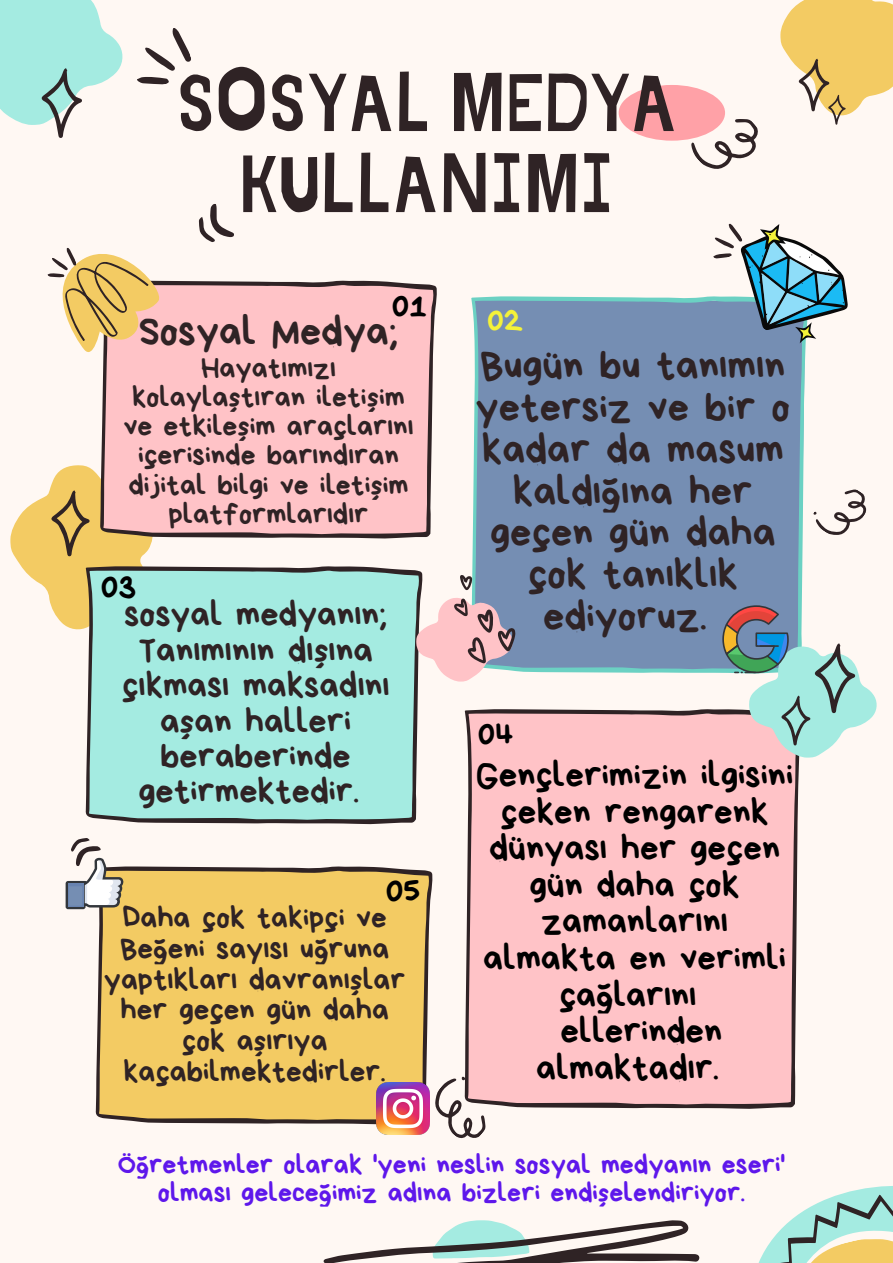
<style>
.page{position:relative;width:893px;height:1263px;background:#fff8f3}
.page>*{position:absolute;margin:0;border:0;box-sizing:border-box;transform-origin:0 0}
.t1{font:81.3px/81px "Jingleberry";color:#2f2325;text-align:center}
.t2{font:42.15px/41.8px "Bryndan Write";color:#2f2325;text-align:center}
.t3{font:41.85px "Bryndan Write";color:#2f2325}
.t4{font:36.75px/36.6px "Bryndan Write";color:#000;text-align:center}
.t5{font:36px/35.5px "Bryndan Write";color:#2f2325;text-align:center}
.t6{font:35.17px "Bryndan Write";color:#000}
.t7{font:35.03px "Bryndan Write";color:#000}
.t8{font:34.72px "Bryndan Write";color:#000}
.t9{font:34.65px "Bryndan Write";color:#000}
.t10{font:33.45px "Bryndan Write";color:#f4f239}
.t11{font:30.97px/30.6px "Bryndan Write";color:#2f2325;text-align:center}
.t12{font:29.55px/29.2px "Bryndan Write";color:#2f2325;text-align:center}
.t13{font:27.75px/27.6px "Bryndan Write";color:#5e17eb;text-align:center}
</style>
<div class="page">
<svg style="left:101px;top:280px;width:336px;height:258px;background:#f5bcc0"></svg>
<svg style="left:86px;top:566px;width:336px;height:258px;background:#a0e2d8"></svg>
<svg style="left:96px;top:866px;width:336px;height:258px;background:#e9c363"></svg>
<div style="left:464px;top:709px;width:336px;height:400px;background:#ffc3c7"></div>
<svg style="left:758px;top:1186px;width:135px;height:77px"></svg>
<div style="left:471px;top:296px;width:334px;height:377px;background:#758eb3"></div>
<svg style="left:691px;top:98px;width:67px;height:71px"></svg>
<svg style="left:813px;top:489px;width:54px;height:46px"></svg>
<svg style="left:323px;top:1220px;width:376px;height:43px"></svg>
<svg style="left:0;top:0;width:191px;height:138px"></svg>
<svg style="left:10px;top:465px;width:144px;height:166px"></svg>
<svg style="left:416px;top:575px;width:99px;height:106px"></svg>
<svg style="left:422px;top:1069px;width:81px;height:70px"></svg>
<svg style="left:198px;top:204px;width:36px;height:38px"></svg>
<svg style="left:780px;top:0;width:113px;height:125px"></svg>
<div style="left:618px;top:85px;width:107px;height:56px;background:#ffa1a7;border-radius:50%"></div>
<svg style="left:47px;top:247px;width:130px;height:116px"></svg>
<svg style="left:703px;top:223px;width:145px;height:137px"></svg>
<img style="left:377px;top:1082px;width:52px;height:53px">
<svg style="left:722px;top:605px;width:155px;height:152px"></svg>
<svg style="left:66px;top:838px;width:59px;height:71px"></svg>
<div style="left:68px;top:883px;width:15px;height:24px;background:#6883b0"></div>
<div style="left:69px;top:886px;width:13px;height:20px;background:#758eb3"></div>
<p class="t1" style="left:177px;top:66px;width:503px">SOSYAL MEDYA<br>KULLANIMI</p>
<p class="t8" style="left:392px;top:289px;width:37px">01</p>
<p class="t3" style="left:139px;top:311px;width:261px">Sosyal Medya;</p>
<p class="t12" style="left:123px;top:353px;width:292px">Hayatımızı kolaylaştıran iletişim ve etkileşim araçlarını içerisinde barındıran dijital bilgi ve iletişim platformlarıdır</p>
<p class="t7" style="left:101px;top:570px;width:37px">03</p>
<p class="t5" style="left:122px;top:597px;width:269px">sosyal medyanın;<br>Tanımının dışına çıkması maksadını aşan halleri beraberinde getirmektedir.</p>
<p class="t6" style="left:386px;top:874px;width:36px">05</p>
<p class="t11" style="left:104px;top:903px;width:303px">Daha çok takipçi ve<br>Beğeni sayısı uğruna yaptıkları davranışlar her geçen gün daha çok aşırıya kaçabilmektedirler.</p>
<p class="t10" style="left:487px;top:305px;width:38px">02</p>
<p class="t2" style="left:475px;top:344px;width:316px">Bugün bu tanımın yetersiz ve bir o kadar da masum kaldığına her geçen gün daha çok tanıklık ediyoruz.</p>
<p class="t9" style="left:478px;top:717px;width:37px">04</p>
<p class="t4" style="left:476px;top:757px;width:318px">Gençlerimizin ilgisini çeken rengarenk dünyası her geçen gün daha çok zamanlarını almakta en verimli çağlarını<br>ellerinden almaktadır.</p>
<p class="t13" style="left:118px;top:1151px;width:669px">Öğretmenler olarak 'yeni neslin sosyal medyanın eseri' olması geleceğimiz adına bizleri endişelendiriyor.</p>
</div>
